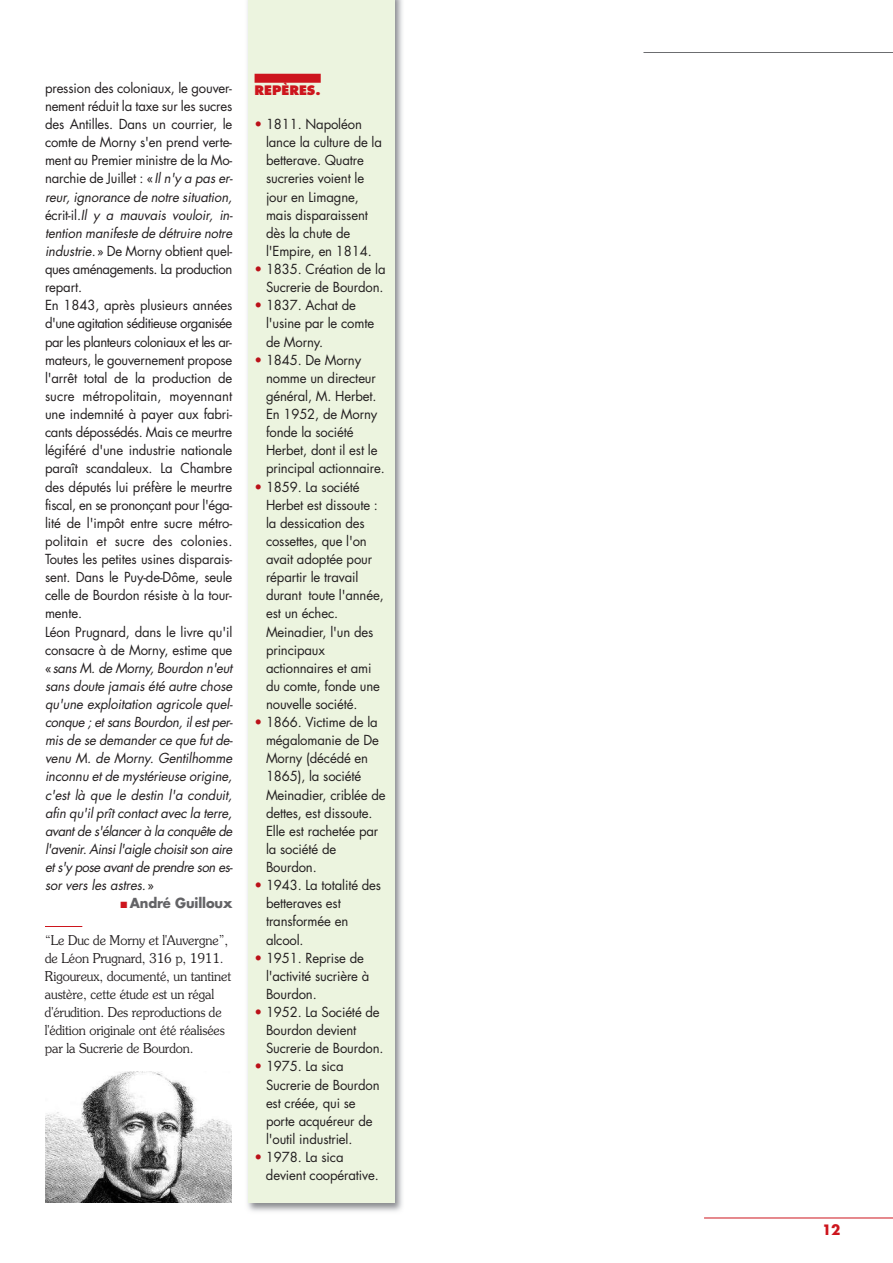
<style>
.page{position:relative;width:893px;height:1263px;background:#fff}
.page>*{position:absolute;margin:0;border:0;box-sizing:border-box;transform-origin:0 0}
.t1{font:700 13.95px "Futura";color:#cd151d}
.t2{font:13.5px/18.1px "Futura";letter-spacing:-.01em;color:#231f20}
.t3{font:300 13.5px/18.1px "Souvenir";letter-spacing:-.01em;color:#231f20;scale:.94 1}
.t4{font:700 13.5px "Futura";letter-spacing:-.01em;color:#636366}
.t5{font:800 12.75px "Futura";color:#cd151d}
.s1{font-style:italic}
.s2{color:#cd151d}
.s3{color:#bb1018}
</style>
<div class="page">
<hr style="left:643px;top:52px;width:250px;height:1px;background:#6c6d70">
<hr style="left:704px;top:1217px;width:189px;height:1px;background:#cd151d">
<hr style="left:45px;top:926px;width:37px;height:1px;background:#cd151d">
<img style="left:247px;top:0;width:156px;height:1212px">
<div style="left:249px;top:0;width:146px;height:1203px;background:#ecf4df"></div>
<div style="left:255px;top:74px;width:66px;height:9px;background:#cd151d"></div>
<img style="left:45px;top:1071px;width:186px;height:132px">
<p class="t2" style="left:45px;top:80px;width:189px">pression des coloniaux, le gouver&shy;nement réduit la taxe sur les sucres des Antilles. Dans un courrier, le comte de Morny s'en prend verte&shy;ment au Premier ministre de la Mo&shy;narchie de Juillet : «<span class="s1">Il n'y a pas er&shy;reur, ignorance de notre situation, </span>écrit-il.<span class="s1">Il y a mauvais vouloir, in&shy;tention manifeste de détruire notre industrie</span>.» De Morny obtient quel&shy;ques aménagements. La production repart.<br>En 1843, après plusieurs années d'une agitation séditieuse organisée par les planteurs coloniaux et les ar&shy;mateurs, le gouvernement propose l'arrêt total de la production de sucre métropolitain, moyennant une indemnité à payer aux fabri&shy;cants dépossédés. Mais ce meurtre légiféré d'une industrie nationale paraît scandaleux. La Chambre des députés lui préfère le meurtre fiscal, en se prononçant pour l'éga&shy;lité de l'impôt entre sucre métro&shy;politain et sucre des colonies.<br>Toutes les petites usines disparais&shy;sent. Dans le Puy-de-Dôme, seule celle de Bourdon résiste à la tour&shy;mente.<br>Léon Prugnard, dans le livre qu'il consacre à de Morny, estime que «<span class="s1">sans M. de Morny, Bourdon n'eut sans doute jamais été autre chose qu'une exploitation agricole quel&shy;conque ; et sans Bourdon, il est per&shy;mis de se demander ce que fut de&shy;venu M. de Morny. Gentilhomme inconnu et de mystérieuse origine, c'est là que le destin l'a conduit, afin qu'il prît contact avec la terre, avant de s'élancer à la conquête de l'avenir. Ainsi l'aigle choisit son aire et s'y pose avant de prendre son es&shy;sor vers les astres.</span>»</p>
<p class="t4" style="left:120px;top:897px;width:113px"><span class="s2">■</span> André Guilloux</p>
<p class="t3" style="left:45px;top:931px;width:200px">“Le Duc de Morny et l'Auvergne”, de Léon Prugnard, 316 p, 1911.<br>Rigoureux, documenté, un tantinet austère, cette étude est un régal d'érudition. Des reproductions de l'édition originale ont été réalisées par la Sucrerie de Bourdon.</p>
<p class="t5" style="left:255px;top:85px;width:68px">REPÈRES.</p>
<p class="t2" style="left:266px;top:116px;width:118px;text-indent:-11px"><span class="s3">•</span> 1811. Napoléon lance la culture de la betterave. Quatre sucreries voient le jour en Limagne, mais disparaissent dès la chute de l'Empire, en 1814.</p>
<p class="t2" style="left:255px;top:261px;width:132px;text-align:right"><span class="s3">•</span> 1835. Création de la<br>Sucrerie de Bourdon.</p>
<p class="t2" style="left:266px;top:297px;width:110px;text-indent:-11px"><span class="s3">•</span> 1837. Achat de l'usine par le comte de Morny.</p>
<p class="t2" style="left:266px;top:352px;width:120px;text-indent:-11px"><span class="s3">•</span> 1845. De Morny nomme un directeur général, M. Herbet.<br>En 1952, de Morny fonde la société<br>Herbet, dont il est le principal actionnaire.</p>
<p class="t2" style="left:266px;top:479px;width:119px;text-indent:-11px"><span class="s3">•</span> 1859. La société<br>Herbet est dissoute : la dessication des cossettes, que l'on avait adoptée pour répartir le travail durant toute l'année, est un échec.<br>Meinadier, l'un des principaux actionnaires et ami du comte, fonde une nouvelle société.</p>
<p class="t2" style="left:266px;top:714px;width:121px;text-indent:-11px"><span class="s3">•</span> 1866. Victime de la mégalomanie de De<br>Morny (décédé en<br>1865), la société<br>Meinadier, criblée de dettes, est dissoute.<br>Elle est rachetée par la société de<br>Bourdon.</p>
<p class="t2" style="left:266px;top:877px;width:117px;text-indent:-11px"><span class="s3">•</span> 1943. La totalité des betteraves est transformée en alcool.</p>
<p class="t2" style="left:266px;top:950px;width:105px;text-indent:-11px"><span class="s3">•</span> 1951. Reprise de l'activité sucrière à<br>Bourdon.</p>
<p class="t2" style="left:266px;top:1004px;width:119px;text-indent:-11px"><span class="s3">•</span> 1952. La Société de<br>Bourdon devient<br>Sucrerie de Bourdon.</p>
<p class="t2" style="left:266px;top:1058px;width:115px;text-indent:-11px"><span class="s3">•</span> 1975. La sica<br>Sucrerie de Bourdon est créée, qui se porte acquéreur de l'outil industriel.</p>
<p class="t2" style="left:266px;top:1149px;width:114px;text-indent:-11px"><span class="s3">•</span> 1978. La sica devient coopérative.</p>
<p class="t1" style="left:822px;top:1223px;width:20px">12</p>
</div>
